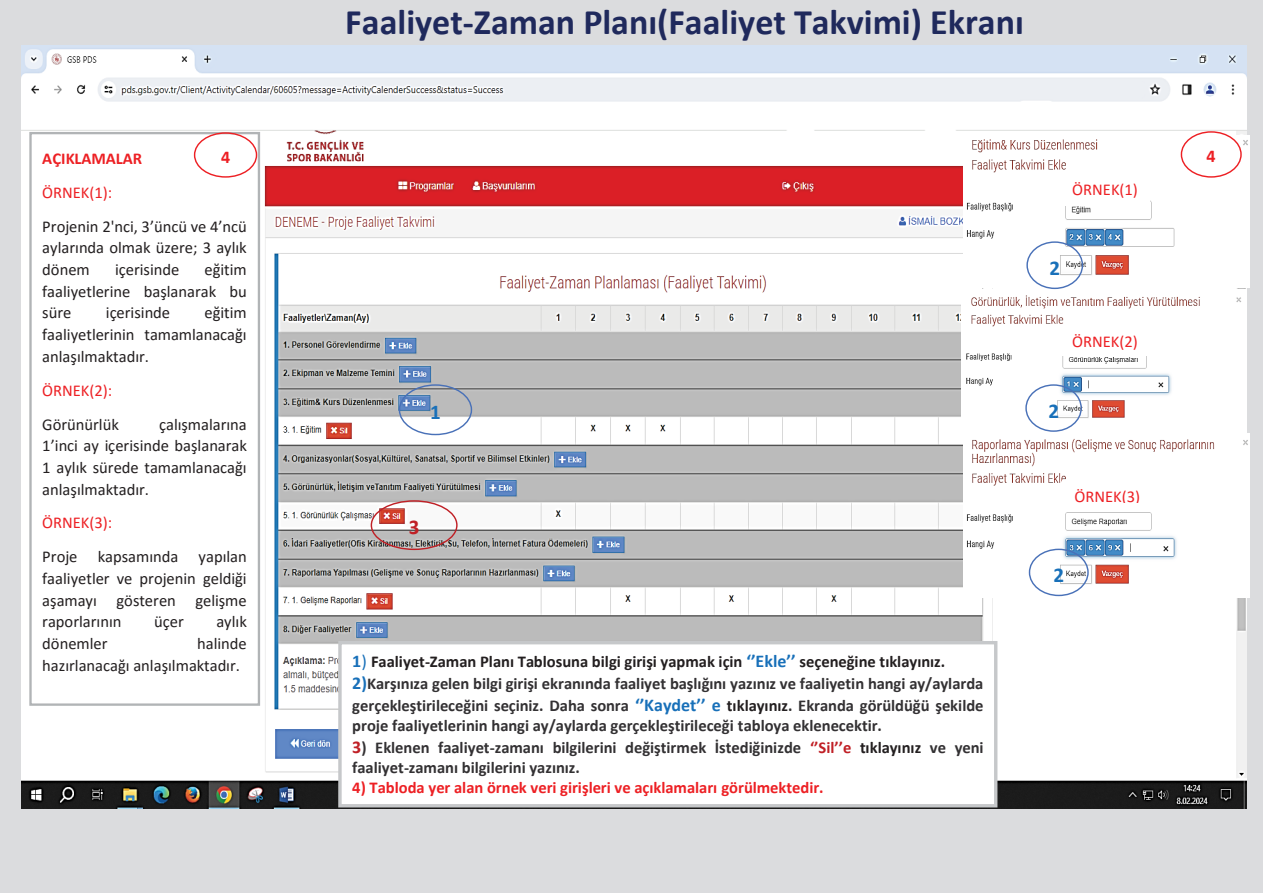
<style>
.page{position:relative;width:1263px;height:893px;background:#dbdcde}
.page>*{position:absolute;margin:0;border:0;box-sizing:border-box;transform-origin:0 0}
.t1{font:700 36px "Calibri";color:#1f295c}
.t2{font:700 21px "Calibri";color:#1870b9}
.t3{font:700 21px "Calibri";color:#c02026}
.t4{font:700 18px "Calibri";color:#ed2024}
.t5{font:700 16.5px/21.9px "Calibri";color:#333133}
.t6{font:16.5px/21.8px "Calibri";color:#231f20;text-align:justify}
.t7{font:700 16.5px "Calibri";color:#ed2024}
.t8{font:16.5px "Calibri";color:#ed2024}
.s1{font-size:18px;color:#1870b9}
.s2{font-weight:400;font-size:18px;color:#1870b9}
.s3{color:#231f20}
.s4{font-size:18px;color:#c02026}
.s5{color:#c02026}
</style>
<div class="page">
<img style="left:21px;top:45px;width:1225px;height:763px">
<img style="left:964px;top:135px;width:285px;height:152px">
<img style="left:962px;top:289px;width:285px;height:146px">
<img style="left:964px;top:433px;width:286px;height:164px">
<div style="left:399px;top:384px;width:73px;height:51px;border:1px solid #4971b8;border-radius:50%"></div>
<div style="left:1026px;top:241px;width:57px;height:48px;border:1px solid #4971b8;border-radius:50%"></div>
<div style="left:1025px;top:384px;width:57px;height:48px;border:1px solid #4971b8;border-radius:50%"></div>
<div style="left:1029px;top:549px;width:60px;height:47px;border:1px solid #4971b8;border-radius:50%"></div>
<div style="left:371px;top:500px;width:87px;height:50px;border:1px solid #c02026;border-radius:50%"></div>
<img style="left:384px;top:514px;width:60px;height:22px">
<div style="left:340px;top:643px;width:656px;height:163px;background:#fff"></div>
<div style="left:338px;top:641px;width:659px;height:166px;border:3px solid #c6c8ca"></div>
<div style="left:31px;top:133px;width:228px;height:572px;background:#fff"></div>
<div style="left:29px;top:132px;width:231px;height:574px;border:2px solid #b1b4b6"></div>
<div style="left:1181px;top:131px;width:61px;height:47px;border:1px solid #ed2024;border-radius:50%"></div>
<div style="left:194px;top:132px;width:63px;height:46px;border:1px solid #ed2024;border-radius:50%"></div>
<div style="left:1060px;top:174px;width:90px;height:32px;background:#fff"></div>
<div style="left:1059px;top:325px;width:92px;height:31px;background:#fff"></div>
<div style="left:1062px;top:481px;width:90px;height:28px;background:#fff"></div>
<h1 class="t1" style="left:345px;top:-3px;width:680px">Faaliyet-Zaman Planı(Faaliyet Takvimi) Ekranı</h1>
<p class="t4" style="left:221px;top:144px;width:11px">4</p>
<p class="t4" style="left:1207px;top:143px;width:11px">4</p>
<p class="t8" style="left:1072px;top:178px;width:67px">ÖRNEK(1)</p>
<p class="t7" style="left:42px;top:147px;width:102px">AÇIKLAMALAR</p>
<p class="t8" style="left:42px;top:181px;width:72px">ÖRNEK(1):</p>
<p class="t6" style="left:42px;top:215px;width:206px">Projenin 2'nci, 3’üncü ve 4’ncü aylarında olmak üzere; 3 aylık dönem</p>
<p class="t2" style="left:1049px;top:253px;width:12px">2</p>
<p class="t6" style="left:42px;top:258px;width:206px;text-indent:162px">eğitim faaliyetlerine başlanarak bu süre</p>
<p class="t6" style="left:115px;top:258px;width:66px">içerisinde</p>
<p class="t6" style="left:42px;top:302px;width:206px;text-indent:162px">eğitim faaliyetlerinin tamamlanacağı anlaşılmaktadır.</p>
<p class="t8" style="left:42px;top:379px;width:72px">ÖRNEK(2):</p>
<p class="t6" style="left:42px;top:413px;width:78px">Görünürlük</p>
<p class="t6" style="left:106px;top:302px;width:66px">içerisinde</p>
<p class="t8" style="left:1072px;top:330px;width:67px">ÖRNEK(2)</p>
<p class="t2" style="left:1048px;top:396px;width:12px">2</p>
<p class="t2" style="left:430px;top:397px;width:12px">1</p>
<p class="t6" style="left:42px;top:413px;width:206px;text-indent:117px">çalışmalarına 1’inci ay içerisinde başlanarak 1 aylık sürede tamamlanacağı anlaşılmaktadır.</p>
<p class="t8" style="left:42px;top:511px;width:72px">ÖRNEK(3):</p>
<p class="t6" style="left:42px;top:545px;width:206px">Proje kapsamında yapılan faaliyetler ve projenin geldiği aşamayı gösteren gelişme raporlarının</p>
<p class="t8" style="left:1074px;top:486px;width:67px">ÖRNEK(3)</p>
<p class="t3" style="left:409px;top:512px;width:12px">3</p>
<p class="t2" style="left:1053px;top:560px;width:12px">2</p>
<p class="t6" style="left:154px;top:611px;width:31px">üçer</p>
<p class="t6" style="left:216px;top:611px;width:32px">aylık</p>
<p class="t6" style="left:42px;top:632px;width:67px">dönemler</p>
<p class="t6" style="left:42px;top:632px;width:206px;line-height:22.2px;text-indent:155px">halinde hazırlanacağı anlaşılmaktadır.</p>
<p class="t5" style="left:352px;top:650px;width:633px"><span class="s1">1</span><span class="s2">)</span> <span class="s3">Faaliyet-Zaman Planı Tablosuna bilgi girişi yapmak için</span> <span class="s1">‘’Ekle’’</span> <span class="s3">seçeneğine tıklayınız.<br></span><span class="s1">2)</span>Karşınıza gelen bilgi girişi ekranında faaliyet başlığını yazınız ve faaliyetin hangi ay/aylarda gerçekleştirileceğini seçiniz. Daha sonra <span class="s1">‘’Kaydet’’ e</span> <span class="s3">tıklayınız</span>. Ekranda görüldüğü şekilde</p>
<p class="t5" style="left:352px;top:714px;width:531px">proje faaliyetlerinin hangi ay/aylarda gerçekleştirileceği tabloya eklenecektir.</p>
<p class="t5" style="left:352px;top:737px;width:633px;line-height:20.4px"><span class="s4">3</span>) Eklenen faaliyet-zamanı bilgilerini değiştirmek İstediğinizde <span class="s5">‘’Sil’’e</span> <span class="s3">tıklayınız</span> ve yeni faaliyet-zamanı bilgilerini yazınız.</p>
<p class="t7" style="left:352px;top:776px;width:473px">4) Tabloda yer alan örnek veri girişleri ve açıklamaları görülmektedir.</p>
</div>
